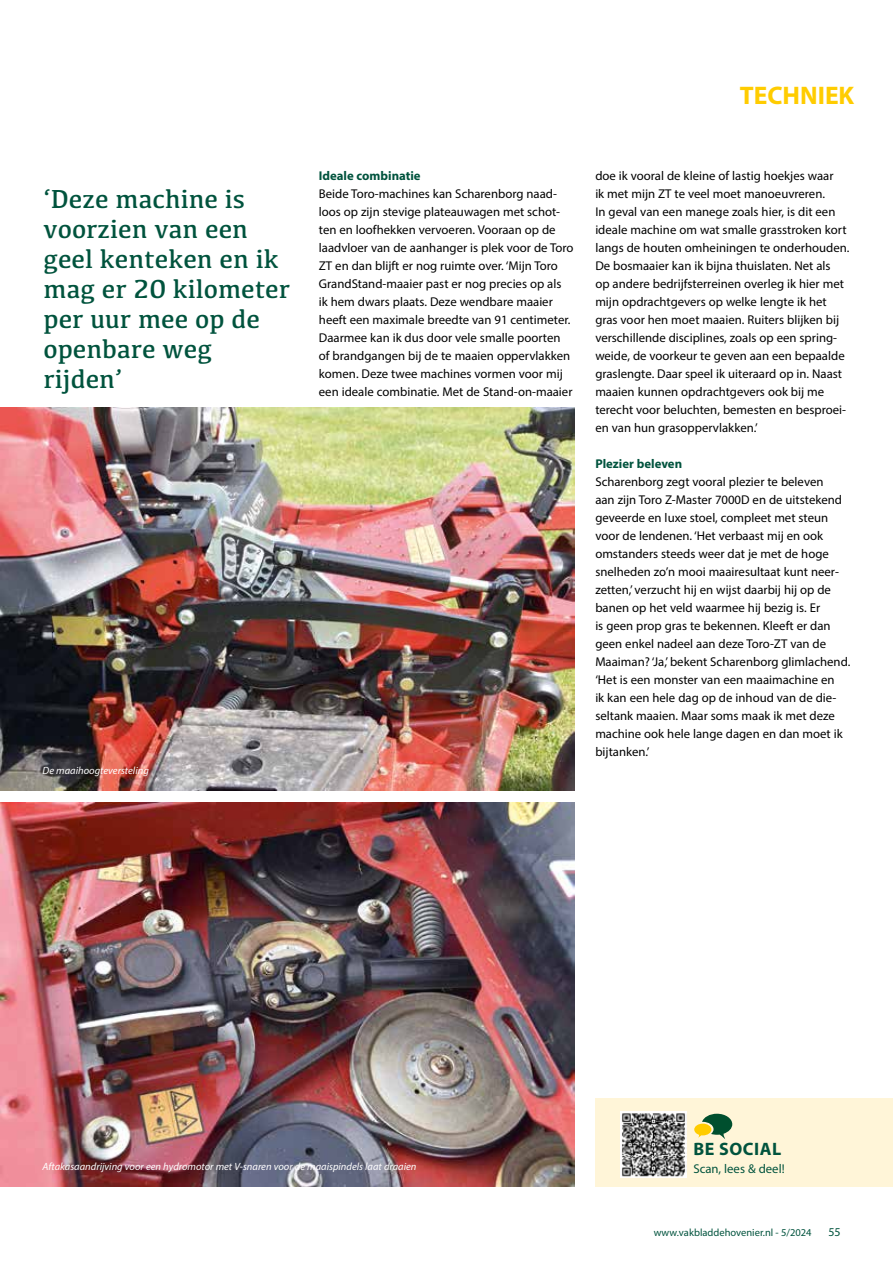
<style>
.page{position:relative;width:893px;height:1263px;background:#fff}
.page>*{position:absolute;margin:0;border:0;box-sizing:border-box;transform-origin:0 0}
.t1{font:27px/30px "Kefa";color:#00533d}
.t2{font:700 25.5px "Myriad Pro";color:#fc0}
.t3{font:700 18px "Myriad Pro";letter-spacing:.03em;color:#00533d}
.t4{font:12.75px/18px "Myriad Pro";color:#000}
.t5{font:700 12.75px "Myriad Pro";color:#00533d}
.t6{font:12.75px "Myriad Pro";color:#00533d}
.t7{font:12px "Myriad Pro";color:#00533d}
.t8{font:italic 10.5px "Myriad Pro";color:#fff}
.t9{font:10.5px "Myriad Pro";color:#00533d}
</style>
<div class="page">
<div style="left:595px;top:1098px;width:298px;height:89px;background:#fff5d8"></div>
<img style="left:621px;top:1111px;width:65px;height:66px">
<svg style="left:694px;top:1114px;width:38px;height:25px"></svg>
<img style="left:1px;top:408px;width:573px;height:383px">
<img style="left:0;top:803px;width:574px;height:383px">
<h1 class="t1" style="left:44px;top:183px;width:248px">‘Deze machine is voorzien van een geel kenteken en ik mag er 20 kilometer per uur mee op de openbare weg rijden’</h1>
<p class="t8" style="left:43px;top:764px;width:108px">De maaihoogteversteling</p>
<h2 class="t2" style="left:740px;top:79px;width:116px">TECHNIEK</h2>
<p class="t5" style="left:319px;top:167px;width:103px">Ideale combinatie</p>
<p class="t4" style="left:319px;top:185px;width:256px">Beide Toro-machines kan Scharenborg naad&shy;loos op zijn stevige plateauwagen met schot&shy;ten en loofhekken vervoeren. Vooraan op de laadvloer van de aanhanger is plek voor de Toro ZT en dan blijft er nog ruimte over. ‘Mijn Toro GrandStand-maaier past er nog precies op als ik hem dwars plaats. Deze wendbare maaier heeft een maximale breedte van 91 centimeter.<br>Daarmee kan ik dus door vele smalle poorten of brandgangen bij de te maaien oppervlakken komen. Deze twee machines vormen voor mij een ideale combinatie. Met de Stand-on-maaier</p>
<p class="t4" style="left:595px;top:167px;width:256px">doe ik vooral de kleine of lastig hoekjes waar<br>ik met mijn ZT te veel moet manoeuvreren.<br>In geval van een manege zoals hier, is dit een ideale machine om wat smalle grasstroken kort langs de houten omheiningen te onderhouden.<br>De bosmaaier kan ik bijna thuislaten. Net als<br>op andere bedrijfsterreinen overleg ik hier met mijn opdrachtgevers op welke lengte ik het gras voor hen moet maaien. Ruiters blijken bij verschillende disciplines, zoals op een spring&shy;weide, de voorkeur te geven aan een bepaalde graslengte. Daar speel ik uiteraard op in. Naast maaien kunnen opdrachtgevers ook bij me terecht voor beluchten, bemesten en besproei&shy;en van hun grasoppervlakken.’</p>
<p class="t5" style="left:595px;top:455px;width:88px">Plezier beleven</p>
<p class="t4" style="left:595px;top:473px;width:257px">Scharenborg zegt vooral plezier te beleven<br>aan zijn Toro Z-Master 7000D en de uitstekend geveerde en luxe stoel, compleet met steun voor de lendenen. ‘Het verbaast mij en ook omstanders steeds weer dat je met de hoge snelheden zo’n mooi maairesultaat kunt neer&shy;zetten,’ verzucht hij en wijst daarbij hij op de banen op het veld waarmee hij bezig is. Er<br>is geen prop gras te bekennen. Kleeft er dan geen enkel nadeel aan deze Toro-ZT van de Maaiman? ‘Ja,’ bekent Scharenborg glimlachend. ‘Het is een monster van een maaimachine en<br>ik kan een hele dag op de inhoud van de die&shy;seltank maaien. Maar soms maak ik met deze machine ook hele lange dagen en dan moet ik bijtanken.’</p>
<p class="t8" style="left:43px;top:1160px;width:375px">Aftakasaandrijving voor een hydromotor met V-snaren voor de maaispindels laat draaien</p>
<h3 class="t3" style="left:693px;top:1137px;width:89px">BE SOCIAL</h3>
<p class="t6" style="left:693px;top:1161px;width:93px">Scan, lees &amp; deel!</p>
<p class="t9" style="left:654px;top:1226px;width:159px">www.vakbladdehovenier.nl - 5/2024</p>
<p class="t7" style="left:828px;top:1224px;width:14px">55</p>
</div>
